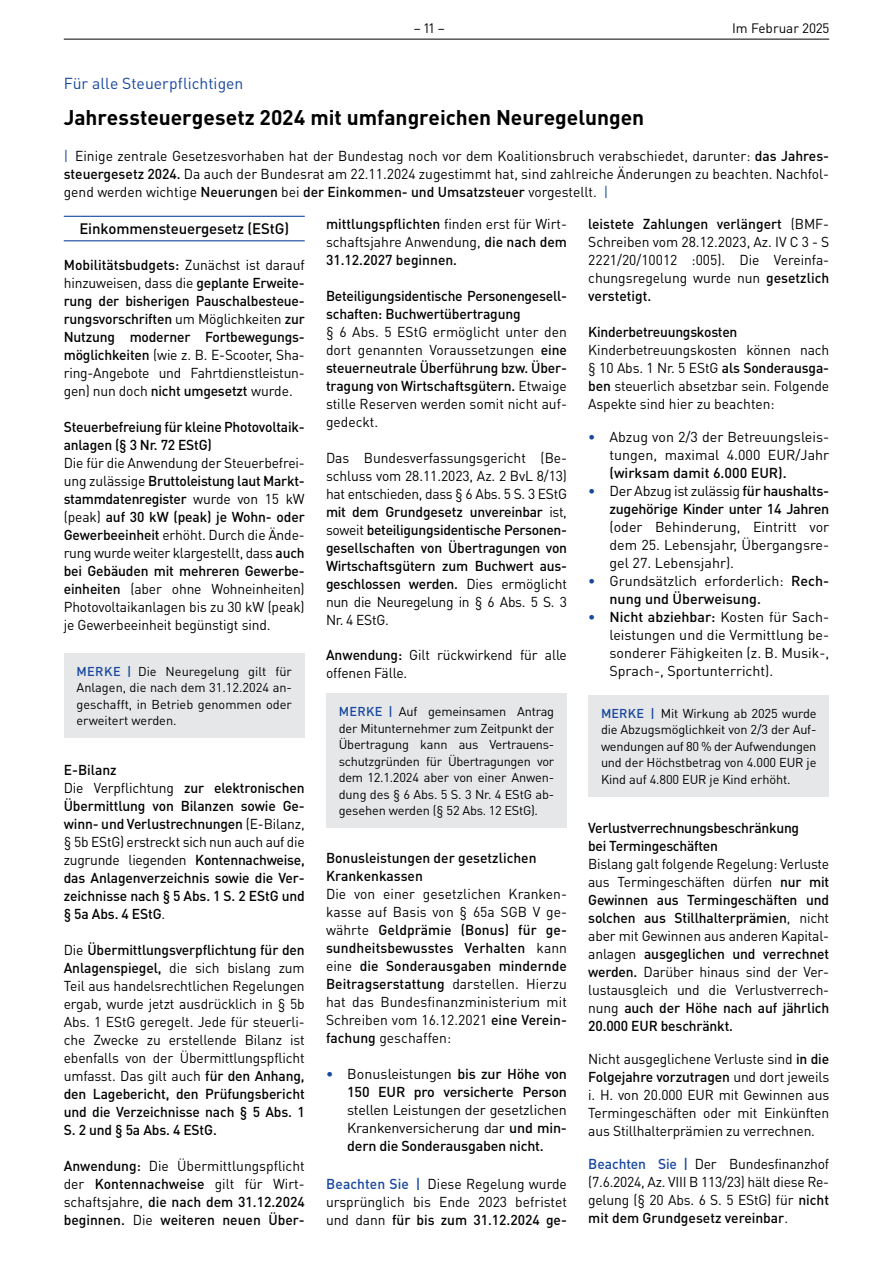
<style>
.page{position:relative;width:893px;height:1263px;background:#fff}
.page>*{position:absolute;margin:0;border:0;box-sizing:border-box;transform-origin:0 0}
.t1{font:700 21px "DIN Pro";letter-spacing:-.005em;color:#000}
.t2{font:15.75px "DIN Pro";color:#17479e}
.t3{font:500 15px "DIN Pro";letter-spacing:-.01em;color:#000}
.t4{font:14.25px/18px "DIN Pro";letter-spacing:-.01em;color:#000;text-align:justify}
.t5{font:500 14.25px/18px "DIN Pro";letter-spacing:-.015em;color:#000}
.t6{font:13.5px "DIN Pro";color:#000}
.t7{font:12.75px/16.5px "DIN Pro";letter-spacing:-.01em;color:#000;text-align:justify}
.s1{color:#17479e}
.s2{font-weight:500}
.s3{font-weight:400}
.s4{font-weight:500;color:#17479e}
</style>
<div class="page">
<hr style="left:64px;top:39px;width:765px;height:1px;background:#000">
<hr style="left:64px;top:216px;width:241px;height:1px;background:#17479e">
<hr style="left:64px;top:240px;width:241px;height:1px;background:#17479e">
<div style="left:64px;top:653px;width:241px;height:85px;background:#e6e7e8"></div>
<div style="left:326px;top:694px;width:241px;height:134px;background:#e6e7e8"></div>
<div style="left:588px;top:695px;width:241px;height:101px;background:#e6e7e8"></div>
<p class="t6" style="left:414px;top:19px;width:32px">– 11 –</p>
<p class="t6" style="left:732px;top:19px;width:99px">Im Februar 2025</p>
<p class="t2" style="left:64px;top:73px;width:181px">Für alle Steuerpflichtigen</p>
<h1 class="t1" style="left:64px;top:103px;width:582px">Jahressteuergesetz 2024 mit umfangreichen Neuregelungen</h1>
<p class="t4" style="left:64px;top:147px;width:767px"><span class="s1">|</span> Einige zentrale Gesetzesvorhaben hat der Bundestag noch vor dem Koalitionsbruch verabschiedet, darunter: <span class="s2">das Jahres&shy;steuergesetz 2024.</span> Da auch der Bundesrat am 22.11.2024 zugestimmt hat, sind zahlreiche Änderungen zu beachten. Nachfol&shy;gend werden wichtige <span class="s2">Neuerungen</span> bei <span class="s2">der Einkommen- und Umsatzsteuer</span> vorgestellt. <span class="s1">|</span></p>
<p class="t3" style="left:79px;top:218px;width:211px">Einkommensteuergesetz (EStG)</p>
<p class="t5" style="left:64px;top:255px;width:242px;text-align:justify">Mobilitätsbudgets: <span class="s3">Zunächst ist darauf hinzuweisen, dass die</span> geplante Erweite&shy;rung der bisherigen Pauschalbesteue&shy;rungsvorschriften <span class="s3">um Möglichkeiten</span> zur Nutzung moderner Fortbewegungs&shy;möglichkeiten <span class="s3">(wie z. B. E-Scooter, Sha&shy;ring-Angebote und Fahrtdienstleistun&shy;gen) nun doch</span> nicht umgesetzt <span class="s3">wurde.</span></p>
<p class="t5" style="left:64px;top:417px;width:242px">Steuerbefreiung für kleine Photovoltaik&shy;anlagen (§ 3 Nr. 72 EStG)</p>
<p class="t4" style="left:64px;top:453px;width:242px">Die für die Anwendung der Steuerbefrei&shy;ung zulässige <span class="s2">Bruttoleistung laut Markt&shy;stammdatenregister</span> wurde von 15 kW (peak) <span class="s2">auf 30 kW (peak) je Wohn- oder Gewerbeeinheit</span> erhöht. Durch die Ände&shy;rung wurde weiter klargestellt, dass <span class="s2">auch bei Gebäuden mit mehreren Gewerbe&shy;einheiten</span> (aber ohne Wohneinheiten)<br>Photovoltaikanlagen bis zu 30 kW (peak) je Gewerbeeinheit begünstigt sind.</p>
<p class="t7" style="left:77px;top:662px;width:217px"><span class="s4">MERKE |</span> Die Neuregelung gilt für Anlagen, die nach dem 31.12.2024 an&shy;geschafft, in Betrieb genommen oder erweitert werden.</p>
<p class="t5" style="left:64px;top:760px;width:242px">E-Bilanz<br><span class="s3">Die Verpflichtung</span> zur elektronischen<br>Übermittlung von Bilanzen sowie Ge&shy;winn- und Verlustrechnungen <span class="s3">(E-Bilanz, § 5b EStG) erstreckt sich nun auch auf die zugrunde liegenden</span> Kontennachweise, das Anlagenverzeichnis sowie die Ver&shy;zeichnisse nach § 5 Abs. 1 S. 2 EStG und § 5a Abs. 4 EStG<span class="s3">.</span></p>
<p class="t4" style="left:64px;top:940px;width:242px">Die <span class="s2">Übermittlungsverpflichtung für den Anlagenspiegel,</span> die sich bislang zum Teil aus handelsrechtlichen Regelungen ergab, wurde jetzt ausdrücklich in § 5b Abs. 1 EStG geregelt. Jede für steuerli&shy;che Zwecke zu erstellende Bilanz ist ebenfalls von der Übermittlungspflicht umfasst. Das gilt auch <span class="s2">für den Anhang, den Lagebericht, den Prüfungsbericht und die Verzeichnisse nach § 5 Abs. 1<br>S. 2 und § 5a Abs. 4 EStG.</span></p>
<p class="t5" style="left:64px;top:1156px;width:242px;text-align:justify">Anwendung: <span class="s3">Die Übermittlungspflicht der</span> Kontennachweise <span class="s3">gilt für Wirt&shy;schaftsjahre,</span> die nach dem 31.12.2024 beginnen. <span class="s3">Die</span> weiteren neuen Über-</p>
<p class="t4" style="left:588px;top:214px;width:242px"><span class="s2">leistete Zahlungen verlängert</span> (BMF-Schreiben vom 28.12.2023, Az. IV C 3 - S 2221/20/10012 :005). Die Vereinfa&shy;chungsregelung wurde nun <span class="s2">gesetzlich verstetigt.</span></p>
<p class="t5" style="left:588px;top:322px;width:151px">Kinderbetreuungskosten</p>
<p class="t4" style="left:588px;top:340px;width:242px">Kinderbetreuungskosten können nach § 10 Abs. 1 Nr. 5 EStG <span class="s2">als Sonderausga&shy;ben</span> steuerlich absetzbar sein. Folgende Aspekte sind hier zu beachten:</p>
<p class="t4" style="left:588px;top:427px;width:242px;text-align:right"><span class="s4">•</span> Abzug von 2/3 der Betreuungsleis&shy;tungen, maximal 4.000 EUR/Jahr</p>
<p class="t5" style="left:609px;top:463px;width:179px">(wirksam damit 6.000 EUR).</p>
<p class="t5" style="left:588px;top:481px;width:242px;text-align:right"><span class="s1">•</span> <span class="s3">Der Abzug ist zulässig</span> für haushalts&shy;zugehörige Kinder unter 14 Jahren</p>
<p class="t4" style="left:609px;top:517px;width:221px">(oder Behinderung, Eintritt vor dem 25. Lebensjahr, Übergangsre&shy;gel 27. Lebensjahr).</p>
<p class="t4" style="left:609px;top:571px;width:221px;text-indent:-21px"><span class="s4">•</span> Grundsätzlich erforderlich: <span class="s2">Rech&shy;nung und Überweisung.</span></p>
<p class="t4" style="left:609px;top:607px;width:221px;text-indent:-21px"><span class="s4">•</span> <span class="s2">Nicht abziehbar:</span> Kosten für Sach&shy;leistungen und die Vermittlung be&shy;sonderer Fähigkeiten (z. B. Musik-, Sprach-, Sportunterricht).</p>
<p class="t7" style="left:601px;top:704px;width:217px"><span class="s4">MERKE |</span> Mit Wirkung ab 2025 wurde die Abzugsmöglichkeit von 2/3 der Auf&shy;wendungen auf 80 % der Aufwendungen und der Höchstbetrag von 4.000 EUR je Kind auf 4.800 EUR je Kind erhöht.</p>
<p class="t5" style="left:588px;top:819px;width:212px">Verlustverrechnungsbeschränkung bei Termingeschäften</p>
<p class="t4" style="left:588px;top:855px;width:242px">Bislang galt folgende Regelung: Verluste aus Termingeschäften dürfen <span class="s2">nur mit Gewinnen aus Termingeschäften und solchen aus Stillhalterprämien</span>, nicht aber mit Gewinnen aus anderen Kapital&shy;anlagen <span class="s2">ausgeglichen und verrechnet werden.</span> Darüber hinaus sind der Ver&shy;lustausgleich und die Verlustverrech&shy;nung <span class="s2">auch der Höhe nach auf jährlich 20.000 EUR beschränkt.</span></p>
<p class="t4" style="left:588px;top:1050px;width:242px">Nicht ausgeglichene Verluste sind <span class="s2">in die Folgejahre vorzutragen</span> und dort jeweils i. H. von 20.000 EUR mit Gewinnen aus Termingeschäften oder mit Einkünften aus Stillhalterprämien zu verrechnen.</p>
<p class="t4" style="left:588px;top:1155px;width:242px"><span class="s4">Beachten Sie |</span> Der Bundesfinanzhof (7.6.2024, Az. VIII B 113/23) hält diese Re&shy;gelung (§ 20 Abs. 6 S. 5 EStG) für <span class="s2">nicht mit dem Grundgesetz vereinbar</span>.</p>
<p class="t5" style="left:326px;top:214px;width:242px;text-align:justify">mittlungspflichten <span class="s3">finden erst für Wirt&shy;schaftsjahre Anwendung,</span> die nach dem 31.12.2027 beginnen.</p>
<p class="t5" style="left:326px;top:286px;width:242px">Beteiligungsidentische Personengesell&shy;schaften: Buchwertübertragung</p>
<p class="t4" style="left:326px;top:322px;width:242px">§ 6 Abs. 5 EStG ermöglicht unter den dort genannten Voraussetzungen <span class="s2">eine steuerneutrale Überführung bzw. Über&shy;tragung von Wirtschaftsgütern.</span> Etwaige stille Reserven werden somit nicht auf&shy;gedeckt.</p>
<p class="t4" style="left:326px;top:448px;width:242px">Das Bundesverfassungsgericht (Be&shy;schluss vom 28.11.2023, Az. 2 BvL 8/13) hat entschieden, dass § 6 Abs. 5 S. 3 EStG <span class="s2">mit dem Grundgesetz unvereinbar</span> ist, soweit <span class="s2">beteiligungsidentische Personen&shy;gesellschaften von Übertragungen von Wirtschaftsgütern zum Buchwert aus&shy;geschlossen werden.</span> Dies ermöglicht nun die Neuregelung in § 6 Abs. 5 S. 3<br>Nr. 4 EStG.</p>
<p class="t4" style="left:326px;top:645px;width:242px"><span class="s2">Anwendung:</span> Gilt rückwirkend für alle offenen Fälle.</p>
<p class="t7" style="left:339px;top:703px;width:217px"><span class="s4">MERKE |</span> Auf gemeinsamen Antrag der Mitunternehmer zum Zeitpunkt der Übertragung kann aus Vertrauens&shy;schutzgründen für Übertragungen vor dem 12.1.2024 aber von einer Anwen&shy;dung des § 6 Abs. 5 S. 3 Nr. 4 EStG ab&shy;gesehen werden (§ 52 Abs. 12 EStG).</p>
<p class="t5" style="left:326px;top:849px;width:212px">Bonusleistungen der gesetzlichen<br>Krankenkassen</p>
<p class="t4" style="left:326px;top:885px;width:242px">Die von einer gesetzlichen Kranken&shy;kasse auf Basis von § 65a SGB V ge&shy;währte <span class="s2">Geldprämie (Bonus) für ge&shy;sundheitsbewusstes Verhalten</span> kann eine <span class="s2">die Sonderausgaben mindernde Beitragserstattung</span> darstellen. Hierzu hat das Bundesfinanzministerium mit Schreiben vom 16.12.2021 <span class="s2">eine Verein&shy;fachung</span> geschaffen:</p>
<p class="t5" style="left:326px;top:1065px;width:242px;text-align:right"><span class="s1">•</span> <span class="s3">Bonusleistungen</span> bis zur Höhe von<br>150 EUR pro versicherte Person</p>
<p class="t4" style="left:347px;top:1101px;width:221px">stellen Leistungen der gesetzlichen Krankenversicherung dar <span class="s2">und min&shy;dern die Sonderausgaben nicht.</span></p>
<p class="t4" style="left:326px;top:1174px;width:242px"><span class="s4">Beachten Sie |</span> Diese Regelung wurde ursprünglich bis Ende 2023 befristet und dann <span class="s2">für bis zum 31.12.2024 ge-</span></p>
</div>
